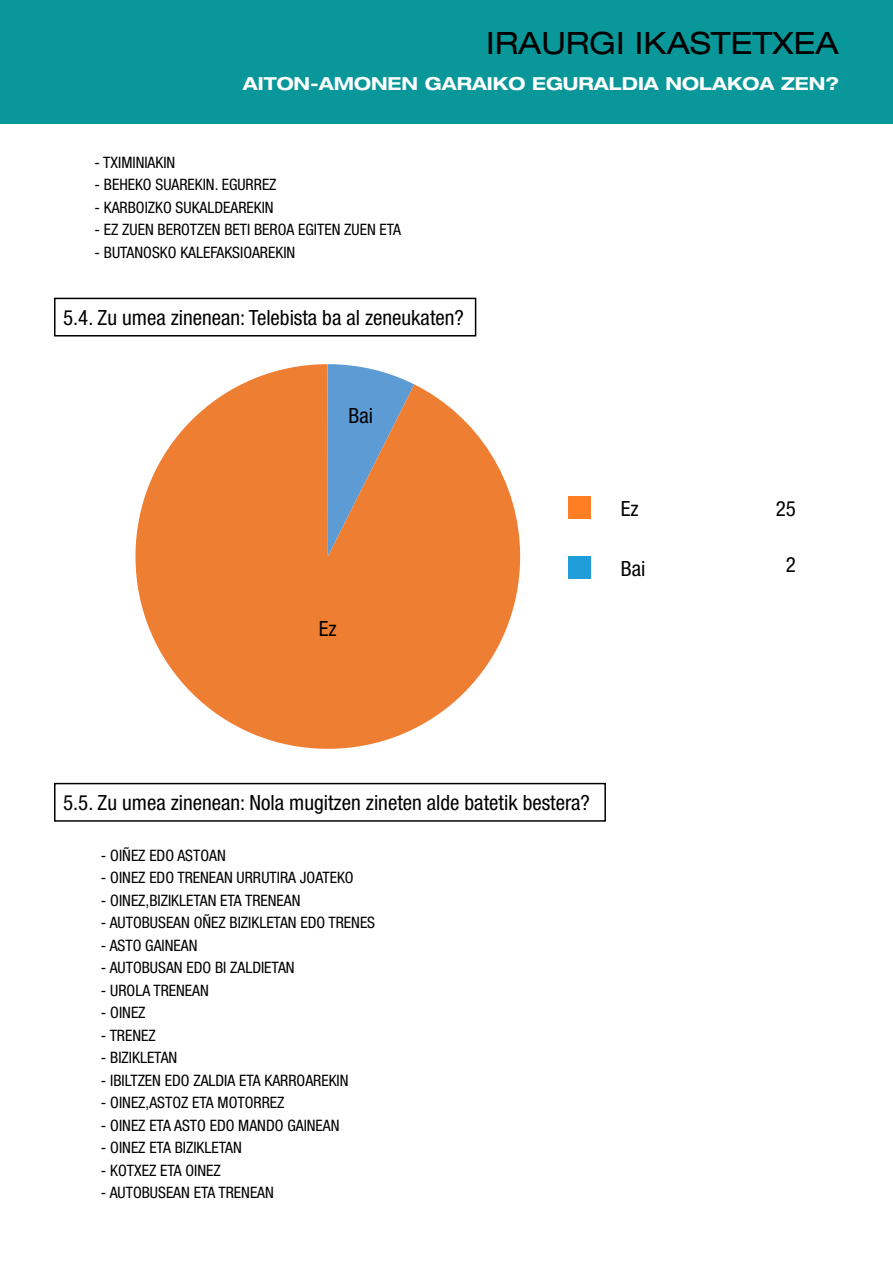
<style>
.page{position:relative;width:893px;height:1263px;background:#fff}
.page>*{position:absolute;margin:0;border:0;box-sizing:border-box;transform-origin:0 0}
.t1{font:expanded 30.75px "Helvetica Neue";color:#000}
.t2{font:condensed 21px "Helvetica Neue";color:#000}
.t3{font:700 expanded 18px "Helvetica Neue";color:#fff}
.t4{font:condensed 15.75px "Helvetica Neue";color:#000}
</style>
<div class="page">
<div style="left:0;top:0;width:893px;height:123px;background:#0a9799"></div>
<svg style="left:135px;top:364px;width:385px;height:385px;fill:#ee7e32"></svg>
<div style="left:54px;top:298px;width:422px;height:38px;border:2px solid #000"></div>
<div style="left:54px;top:783px;width:552px;height:39px;border:2px solid #000"></div>
<div style="left:568px;top:556px;width:22px;height:23px;background:#1f9dd9"></div>
<div style="left:568px;top:496px;width:22px;height:23px;background:#ff7e24"></div>
<h1 class="t1" style="left:486px;top:24px;width:354px">IRAURGI IKASTETXEA</h1>
<p class="t3" style="left:243px;top:72px;width:598px">AITON-AMONEN GARAIKO EGURALDIA NOLAKOA ZEN?</p>
<p class="t4" style="left:95px;top:153px;width:82px">- TXIMINIAKIN</p>
<p class="t4" style="left:95px;top:176px;width:184px">- BEHEKO SUAREKIN. EGURREZ</p>
<p class="t4" style="left:95px;top:198px;width:181px">- KARBOIZKO SUKALDEAREKIN</p>
<p class="t4" style="left:95px;top:221px;width:308px">- EZ ZUEN BEROTZEN BETI BEROA EGITEN ZUEN ETA</p>
<p class="t4" style="left:95px;top:243px;width:202px">- BUTANOSKO KALEFAKSIOAREKIN</p>
<h2 class="t2" style="left:63px;top:305px;width:402px">5.4. Zu umea zinenean: Telebista ba al zeneukaten?</h2>
<h2 class="t2" style="left:348px;top:403px;width:26px">Bai</h2>
<h2 class="t2" style="left:319px;top:616px;width:19px">Ez</h2>
<h2 class="t2" style="left:621px;top:497px;width:19px">Ez</h2>
<h2 class="t2" style="left:621px;top:556px;width:26px">Bai</h2>
<h2 class="t2" style="left:63px;top:790px;width:528px">5.5. Zu umea zinenean: Nola mugitzen zineten alde batetik bestera?</h2>
<p class="t4" style="left:101px;top:846px;width:126px">- OIÑEZ EDO ASTOAN</p>
<p class="t4" style="left:101px;top:869px;width:254px">- OINEZ EDO TRENEAN URRUTIRA JOATEKO</p>
<p class="t4" style="left:101px;top:891px;width:201px">- OINEZ,BIZIKLETAN ETA TRENEAN</p>
<p class="t4" style="left:101px;top:914px;width:276px">- AUTOBUSEAN OÑEZ BIZIKLETAN EDO TRENES</p>
<p class="t4" style="left:101px;top:936px;width:98px">- ASTO GAINEAN</p>
<p class="t4" style="left:101px;top:959px;width:195px">- AUTOBUSAN EDO BI ZALDIETAN</p>
<p class="t4" style="left:101px;top:981px;width:109px">- UROLA TRENEAN</p>
<p class="t4" style="left:101px;top:1004px;width:46px">- OINEZ</p>
<p class="t4" style="left:101px;top:1026px;width:56px">- TRENEZ</p>
<p class="t4" style="left:101px;top:1049px;width:78px">- BIZIKLETAN</p>
<p class="t4" style="left:101px;top:1071px;width:249px">- IBILTZEN EDO ZALDIA ETA KARROAREKIN</p>
<p class="t4" style="left:101px;top:1094px;width:185px">- OINEZ,ASTOZ ETA MOTORREZ</p>
<p class="t4" style="left:101px;top:1116px;width:240px">- OINEZ ETA ASTO EDO MANDO GAINEAN</p>
<p class="t4" style="left:101px;top:1139px;width:142px">- OINEZ ETA BIZIKLETAN</p>
<p class="t4" style="left:101px;top:1161px;width:121px">- KOTXEZ ETA OINEZ</p>
<p class="t4" style="left:101px;top:1184px;width:174px">- AUTOBUSEAN ETA TRENEAN</p>
<h2 class="t2" style="left:776px;top:497px;width:22px">25</h2>
<h2 class="t2" style="left:786px;top:552px;width:12px">2</h2>
</div>
